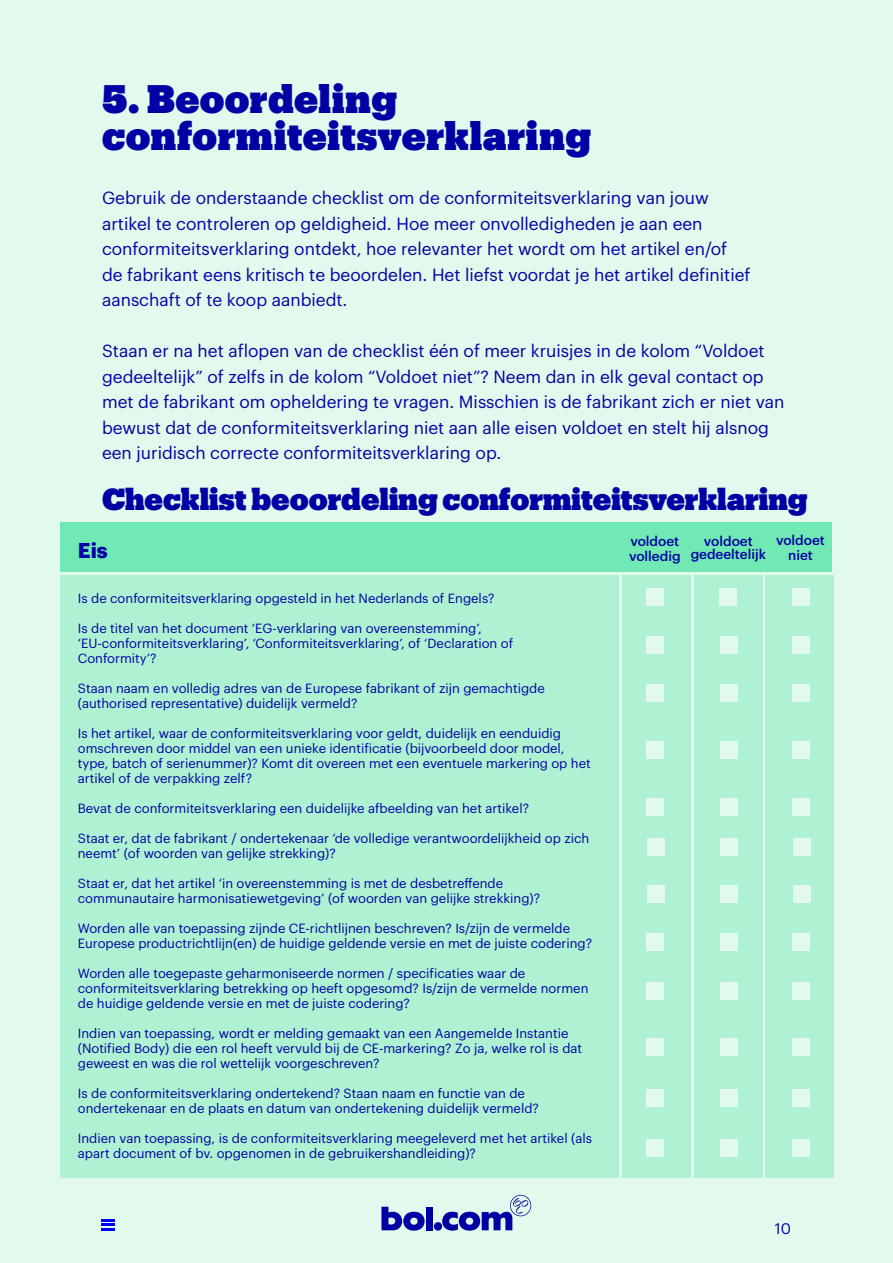
<style>
.page{position:relative;width:893px;height:1263px;background:#e2f9ed}
.page>*{position:absolute;margin:0;border:0;box-sizing:border-box;transform-origin:0 0}
.t1{font:39px/37.5px "Produkt Super";letter-spacing:.01em;color:#0000a4}
.t2{font:30px "Produkt Super";color:#0000a4}
.t3{font:700 21px "Graphik";color:#0000a4}
.t4{font:17.25px/25.5px "Graphik";color:#0000a4}
.t5{font:15px "Graphik";color:#0000a4}
.t6{font:500 13.5px/15px "Graphik";color:#0000a4;text-align:center}
.t7{font:13.05px/15px "Graphik";color:#0000a4}
</style>
<div class="page">
<div style="left:61px;top:575px;width:558px;height:603px;background:#aff2d3"></div>
<div style="left:61px;top:522px;width:771px;height:50px;background:#71e9b4"></div>
<div style="left:622px;top:575px;width:69px;height:603px;background:#aff2d3"></div>
<div style="left:694px;top:575px;width:68px;height:603px;background:#aff2d3"></div>
<div style="left:765px;top:575px;width:69px;height:603px;background:#aff2d3"></div>
<div style="left:646px;top:588px;width:17px;height:17px;background:#e2f9ed"></div>
<div style="left:720px;top:588px;width:17px;height:17px;background:#e2f9ed"></div>
<div style="left:792px;top:588px;width:17px;height:17px;background:#e2f9ed"></div>
<div style="left:647px;top:636px;width:17px;height:17px;background:#e2f9ed"></div>
<div style="left:720px;top:636px;width:17px;height:17px;background:#e2f9ed"></div>
<div style="left:792px;top:636px;width:17px;height:17px;background:#e2f9ed"></div>
<div style="left:647px;top:684px;width:17px;height:17px;background:#e2f9ed"></div>
<div style="left:720px;top:684px;width:17px;height:17px;background:#e2f9ed"></div>
<div style="left:792px;top:684px;width:17px;height:17px;background:#e2f9ed"></div>
<div style="left:647px;top:741px;width:17px;height:17px;background:#e2f9ed"></div>
<div style="left:720px;top:741px;width:17px;height:17px;background:#e2f9ed"></div>
<div style="left:792px;top:741px;width:17px;height:17px;background:#e2f9ed"></div>
<div style="left:647px;top:798px;width:17px;height:17px;background:#e2f9ed"></div>
<div style="left:720px;top:798px;width:17px;height:17px;background:#e2f9ed"></div>
<div style="left:792px;top:798px;width:17px;height:17px;background:#e2f9ed"></div>
<div style="left:647px;top:838px;width:17px;height:17px;background:#e2f9ed"></div>
<div style="left:721px;top:838px;width:17px;height:17px;background:#e2f9ed"></div>
<div style="left:793px;top:838px;width:17px;height:17px;background:#e2f9ed"></div>
<div style="left:647px;top:885px;width:17px;height:18px;background:#e2f9ed"></div>
<div style="left:721px;top:885px;width:17px;height:18px;background:#e2f9ed"></div>
<div style="left:793px;top:885px;width:17px;height:18px;background:#e2f9ed"></div>
<div style="left:647px;top:934px;width:17px;height:17px;background:#e2f9ed"></div>
<div style="left:720px;top:934px;width:17px;height:17px;background:#e2f9ed"></div>
<div style="left:792px;top:934px;width:17px;height:17px;background:#e2f9ed"></div>
<div style="left:647px;top:982px;width:17px;height:17px;background:#e2f9ed"></div>
<div style="left:720px;top:982px;width:17px;height:17px;background:#e2f9ed"></div>
<div style="left:792px;top:982px;width:17px;height:17px;background:#e2f9ed"></div>
<div style="left:647px;top:1039px;width:17px;height:17px;background:#e2f9ed"></div>
<div style="left:720px;top:1039px;width:17px;height:17px;background:#e2f9ed"></div>
<div style="left:792px;top:1039px;width:17px;height:17px;background:#e2f9ed"></div>
<div style="left:647px;top:1089px;width:17px;height:17px;background:#e2f9ed"></div>
<div style="left:720px;top:1089px;width:17px;height:17px;background:#e2f9ed"></div>
<div style="left:792px;top:1089px;width:17px;height:17px;background:#e2f9ed"></div>
<div style="left:647px;top:1139px;width:17px;height:17px;background:#e2f9ed"></div>
<div style="left:720px;top:1139px;width:17px;height:17px;background:#e2f9ed"></div>
<div style="left:792px;top:1139px;width:17px;height:17px;background:#e2f9ed"></div>
<svg style="left:381px;top:1207px;width:44px;height:23px"></svg>
<div style="left:426px;top:1207px;width:7px;height:23px;background:#0000a4"></div>
<div style="left:434px;top:1222px;width:8px;height:8px;background:#0000a4;border-radius:50%"></div>
<svg style="left:442px;top:1195px;width:89px;height:35px"></svg>
<svg style="left:102px;top:1219px;width:13px;height:11px"></svg>
<h1 class="t1" style="left:102px;top:77px;width:490px">5. Beoordeling conformiteitsverklaring</h1>
<p class="t4" style="left:102px;top:184px;width:650px">Gebruik de onderstaande checklist om de conformiteitsverklaring van jouw artikel te controleren op geldigheid. Hoe meer onvolledigheden je aan een conformiteitsverklaring ontdekt, hoe relevanter het wordt om het artikel en/of de fabrikant eens kritisch te beoordelen. Het liefst voordat je het artikel definitief aanschaft of te koop aanbiedt.</p>
<p class="t4" style="left:102px;top:337px;width:684px">Staan er na het aflopen van de checklist één of meer kruisjes in de kolom “Voldoet gedeeltelijk” of zelfs in de kolom “Voldoet niet”? Neem dan in elk geval contact op met de fabrikant om opheldering te vragen. Misschien is de fabrikant zich er niet van bewust dat de conformiteitsverklaring niet aan alle eisen voldoet en stelt hij alsnog een juridisch correcte conformiteitsverklaring op.</p>
<h2 class="t2" style="left:102px;top:478px;width:707px">Checklist beoordeling conformiteitsverklaring</h2>
<h3 class="t3" style="left:78px;top:534px;width:31px">Eis</h3>
<p class="t6" style="left:629px;top:532px;width:53px;text-align:left">voldoet volledig</p>
<p class="t6" style="left:691px;top:533px;width:77px;line-height:13.5px">voldoet gedeeltelijk</p>
<p class="t6" style="left:776px;top:532px;width:50px">voldoet niet</p>
<p class="t7" style="left:78px;top:589px;width:418px">Is de conformiteitsverklaring opgesteld in het Nederlands of Engels?</p>
<p class="t7" style="left:78px;top:619px;width:437px">Is de titel van het document ‘EG-verklaring van overeenstemming’, ‘EU-conformiteitsverklaring’, ‘Conformiteitsverklaring’, of ‘Declaration of<br>Conformity’?</p>
<p class="t7" style="left:78px;top:679px;width:469px">Staan naam en volledig adres van de Europese fabrikant of zijn gemachtigde (authorised representative) duidelijk vermeld?</p>
<p class="t7" style="left:78px;top:724px;width:514px">Is het artikel, waar de conformiteitsverklaring voor geldt, duidelijk en eenduidig omschreven door middel van een unieke identificatie (bijvoorbeeld door model, type, batch of serienummer)? Komt dit overeen met een eventuele markering op het artikel of de verpakking zelf?</p>
<p class="t7" style="left:78px;top:799px;width:453px">Bevat de conformiteitsverklaring een duidelijke afbeelding van het artikel?</p>
<p class="t7" style="left:78px;top:829px;width:513px">Staat er, dat de fabrikant / ondertekenaar ‘de volledige verantwoordelijkheid op zich neemt’ (of woorden van gelijke strekking)?</p>
<p class="t7" style="left:78px;top:874px;width:464px">Staat er, dat het artikel ‘in overeenstemming is met de desbetreffende communautaire harmonisatiewetgeving’ (of woorden van gelijke strekking)?</p>
<p class="t7" style="left:78px;top:919px;width:516px">Worden alle van toepassing zijnde CE-richtlijnen beschreven? Is/zijn de vermelde<br>Europese productrichtlijn(en) de huidige geldende versie en met de juiste codering?</p>
<p class="t7" style="left:78px;top:964px;width:512px">Worden alle toegepaste geharmoniseerde normen / specificaties waar de conformiteitsverklaring betrekking op heeft opgesomd? Is/zijn de vermelde normen de huidige geldende versie en met de juiste codering?</p>
<p class="t7" style="left:78px;top:1024px;width:506px">Indien van toepassing, wordt er melding gemaakt van een Aangemelde Instantie (Notified Body) die een rol heeft vervuld bij de CE-markering? Zo ja, welke rol is dat geweest en was die rol wettelijk voorgeschreven?</p>
<p class="t7" style="left:78px;top:1084px;width:463px">Is de conformiteitsverklaring ondertekend? Staan naam en functie van de ondertekenaar en de plaats en datum van ondertekening duidelijk vermeld?</p>
<p class="t7" style="left:78px;top:1129px;width:516px">Indien van toepassing, is de conformiteitsverklaring meegeleverd met het artikel (als apart document of bv. opgenomen in de gebruikershandleiding)?</p>
<p class="t5" style="left:775px;top:1218px;width:18px">10</p>
</div>
